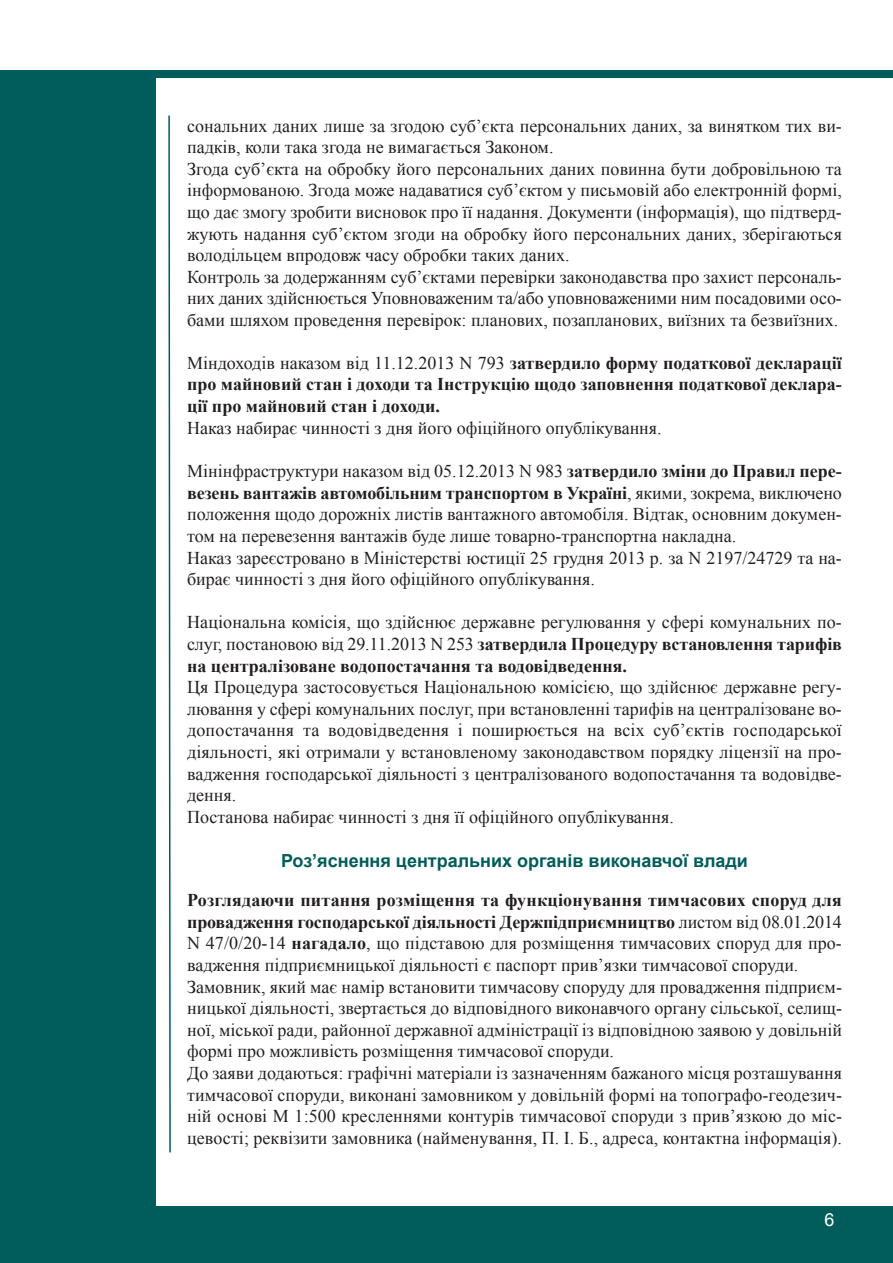
<style>
.page{position:relative;width:893px;height:1263px;background:#fff}
.page>*{position:absolute;margin:0;border:0;box-sizing:border-box;transform-origin:0 0}
.t1{font:18px/21.6px "Times New Roman";color:#231f20}
.t2{font:700 18px/21.5px "Times New Roman";color:#231f20;text-align:justify}
.t3{font:700 18px "Arial";color:#005d5b}
.t4{font:18px "Arial";color:#fff}
.s1{font-weight:400}
.s2{font-weight:700}
</style>
<div class="page">
<div style="left:0;top:74px;width:155px;height:1189px;background:#005d5b"></div>
<div style="left:0;top:1206px;width:893px;height:57px;background:#005d5b"></div>
<div style="left:0;top:70px;width:893px;height:8px;background:#005d5b"></div>
<svg style="left:168px;top:115px;width:3px;height:1038px"></svg>
<p class="t1" style="left:187px;top:115px;width:656px">сональних даних лише за згодою суб’єкта персональних даних, за винятком тих ви&shy;падків, коли така згода не вимагається Законом.<br>Згода суб’єкта на обробку його персональних даних повинна бути добровільною та інформованою. Згода може надаватися суб’єктом у письмовій або електронній формі, що дає змогу зробити висновок про її надання. Документи (інформація), що підтверд&shy;жують надання суб’єктом згоди на обробку його персональних даних, зберігаються володільцем впродовж часу обробки таких даних.<br>Контроль за додержанням суб’єктами перевірки законодавства про захист персональ&shy;них даних здійснюється Уповноваженим та/або уповноваженими ним посадовими осо&shy;бами шляхом проведення перевірок: планових, позапланових, виїзних та безвиїзних.</p>
<p class="t2" style="left:187px;top:352px;width:656px"><span class="s1">Міндоходів наказом від 11.12.2013 N 793</span> затвердило форму податкової декларації про майновий стан і доходи та Інструкцію щодо заповнення податкової деклара&shy;ції про майновий стан і доходи.</p>
<p class="t1" style="left:187px;top:417px;width:476px">Наказ набирає чинності з дня його офіційного опублікування.</p>
<p class="t1" style="left:187px;top:460px;width:656px">Мінінфраструктури наказом від 05.12.2013 N 983 <span class="s2">затвердило зміни до Правил пере&shy;везень вантажів автомобільним транспортом в Україні</span>, якими, зокрема, виключено положення щодо дорожніх листів вантажного автомобіля. Відтак, основним докумен&shy;том на перевезення вантажів буде лише товарно-транспортна накладна.<br>Наказ зареєстровано в Міністерстві юстиції 25 грудня 2013 р. за N 2197/24729 та на&shy;бирає чинності з дня його офіційного опублікування.</p>
<p class="t1" style="left:187px;top:611px;width:656px;text-align:justify">Національна комісія, що здійснює державне регулювання у сфері комунальних по&shy;слуг, постановою від 29.11.2013 N 253 <span class="s2">затвердила Процедуру встановлення тарифів на централізоване водопостачання та водовідведення.</span></p>
<p class="t1" style="left:187px;top:676px;width:656px">Ця Процедура застосовується Національною комісією, що здійснює державне регу&shy;лювання у сфері комунальних послуг, при встановленні тарифів на централізоване во&shy;допостачання та водовідведення і поширюється на всіх суб’єктів господарської діяльності, які отримали у встановленому законодавством порядку ліцензії на про&shy;вадження господарської діяльності з централізованого водопостачання та водовідве&shy;дення.<br>Постанова набирає чинності з дня її офіційного опублікування.</p>
<p class="t3" style="left:281px;top:850px;width:469px">Роз’яснення центральних органів виконавчої влади</p>
<p class="t1" style="left:187px;top:889px;width:656px"><span class="s2">Розглядаючи питання розміщення та функціонування тимчасових споруд для провадження господарської діяльності Держпідприємництво</span> листом від 08.01.2014<br>N 47/0/20-14 <span class="s2">нагадало</span>, що підставою для розміщення тимчасових споруд для про&shy;вадження підприємницької діяльності є паспорт прив’язки тимчасової споруди.<br>Замовник, який має намір встановити тимчасову споруду для провадження підприєм&shy;ницької діяльності, звертається до відповідного виконавчого органу сільської, селищ&shy;ної, міської ради, районної державної адміністрації із відповідною заявою у довільній формі про можливість розміщення тимчасової споруди.<br>До заяви додаються: графічні матеріали із зазначенням бажаного місця розташування тимчасової споруди, виконані замовником у довільній формі на топографо-геодезич&shy;ній основі М 1:500 кресленнями контурів тимчасової споруди з прив’язкою до міс&shy;цевості; реквізити замовника (найменування, П. І. Б., адреса, контактна інформація).</p>
<p class="t4" style="left:824px;top:1209px;width:12px">6</p>
</div>
